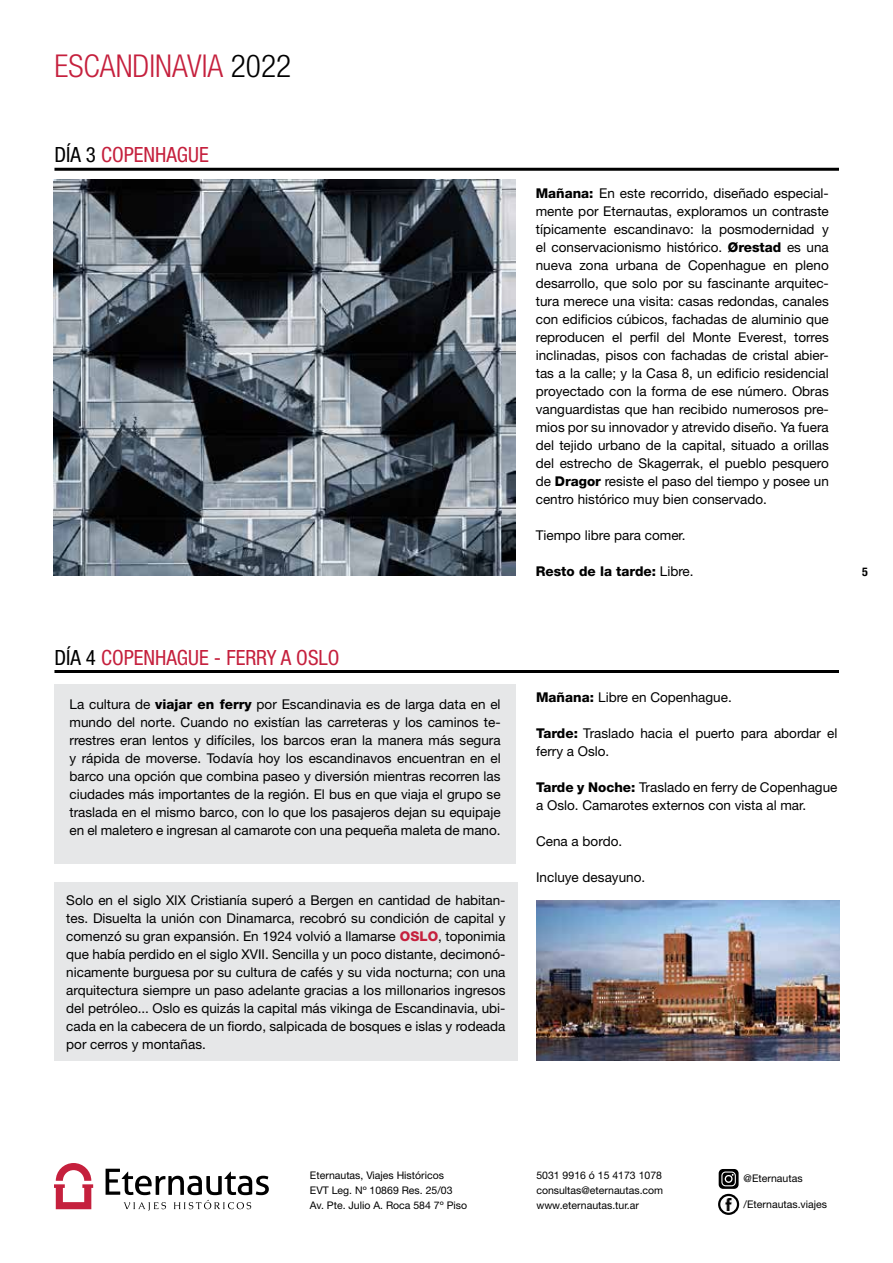
<style>
.page{position:relative;width:893px;height:1263px;background:#fff}
.page>*{position:absolute;margin:0;border:0;box-sizing:border-box;transform-origin:0 0}
.t1{font:300 condensed 31.5px "Helvetica Neue LT Std";color:#c5203d}
.t2{font:condensed 21px "Helvetica Neue";color:#c5203d}
.t3{font:13.5px/18px "Helvetica Neue";color:#000;text-align:justify}
.t4{font:800 13.5px "Helvetica Neue";color:#000}
.t5{font:700 condensed 12px "Helvetica Neue";color:#000}
.t6{font:10.5px/15px "Helvetica Neue";color:#000}
.s1{color:#000}
.s2{font-weight:800}
.s3{font-weight:800;color:#c5203d}
.s4{font-weight:400}
</style>
<div class="page">
<svg style="left:54px;top:1163px;width:39px;height:46px"></svg>
<svg style="left:106px;top:1169px;width:163px;height:42px"></svg>
<svg style="left:723px;top:1198px;width:12px;height:12px"></svg>
<div style="left:718px;top:1194px;width:21px;height:21px;border:2px solid #000;border-radius:50%"></div>
<svg style="left:719px;top:1169px;width:20px;height:20px"></svg>
<hr style="left:54px;top:168px;width:785px;height:3px;background:#000">
<hr style="left:54px;top:670px;width:785px;height:3px;background:#000">
<img style="left:53px;top:180px;width:463px;height:395px">
<div style="left:55px;top:684px;width:461px;height:180px;background:#e6e7e8"></div>
<img style="left:536px;top:901px;width:304px;height:160px">
<div style="left:54px;top:882px;width:463px;height:179px;background:#e6e7e8"></div>
<h1 class="t1" style="left:54px;top:47px;width:238px">ESCANDINAVIA <span class="s1">2022</span></h1>
<h2 class="t2" style="left:54px;top:142px;width:156px"><span class="s1">DÍA 3</span> COPENHAGUE</h2>
<h2 class="t2" style="left:54px;top:646px;width:286px"><span class="s1">DÍA 4</span> COPENHAGUE - FERRY A OSLO</h2>
<p class="t3" style="left:70px;top:695px;width:433px">La cultura de <span class="s2">viajar en ferry</span> por Escandinavia es de larga data en el mundo del norte. Cuando no existían las carreteras y los caminos te&shy;rrestres eran lentos y difíciles, los barcos eran la manera más segura y rápida de moverse. Todavía hoy los escandinavos encuentran en el barco una opción que combina paseo y diversión mientras recorren las ciudades más importantes de la región. El bus en que viaja el grupo se traslada en el mismo barco, con lo que los pasajeros dejan su equipaje en el maletero e ingresan al camarote con una pequeña maleta de mano.</p>
<p class="t3" style="left:66px;top:891px;width:441px">Solo en el siglo XIX Cristianía superó a Bergen en cantidad de habitan&shy;tes. Disuelta la unión con Dinamarca, recobró su condición de capital y comenzó su gran expansión. En 1924 volvió a llamarse <span class="s3">OSLO</span>, toponimia que había perdido en el siglo XVII. Sencilla y un poco distante, decimonó&shy;nicamente burguesa por su cultura de cafés y su vida nocturna; con una arquitectura siempre un paso adelante gracias a los millonarios ingresos del petróleo... Oslo es quizás la capital más vikinga de Escandinavia, ubi&shy;cada en la cabecera de un fiordo, salpicada de bosques e islas y rodeada por cerros y montañas.</p>
<p class="t3" style="left:536px;top:184px;width:295px"><span class="s2">Mañana:</span> En este recorrido, diseñado especial&shy;mente por Eternautas, exploramos un contraste típicamente escandinavo: la posmodernidad y el conservacionismo histórico. <span class="s2">Ørestad</span> es una nueva zona urbana de Copenhague en pleno desarrollo, que solo por su fascinante arquitec&shy;tura merece una visita: casas redondas, canales con edificios cúbicos, fachadas de aluminio que reproducen el perfil del Monte Everest, torres inclinadas, pisos con fachadas de cristal abier&shy;tas a la calle; y la Casa 8, un edificio residencial proyectado con la forma de ese número. Obras vanguardistas que han recibido numerosos pre&shy;mios por su innovador y atrevido diseño. Ya fuera del tejido urbano de la capital, situado a orillas del estrecho de Skagerrak, el pueblo pesquero de <span class="s2">Dragor</span> resiste el paso del tiempo y posee un centro histórico muy bien conservado.</p>
<p class="t3" style="left:536px;top:526px;width:151px">Tiempo libre para comer.</p>
<p class="t4" style="left:536px;top:563px;width:159px">Resto de la tarde: <span class="s4">Libre.</span></p>
<p class="t5" style="left:862px;top:564px;width:7px">5</p>
<p class="t3" style="left:536px;top:688px;width:197px"><span class="s2">Mañana:</span> Libre en Copenhague.</p>
<p class="t3" style="left:536px;top:724px;width:303px"><span class="s2">Tarde:</span> Traslado hacia el puerto para abordar el ferry a Oslo.</p>
<p class="t3" style="left:536px;top:778px;width:303px"><span class="s2">Tarde y Noche:</span> Traslado en ferry de Copenhague a Oslo. Camarotes externos con vista al mar.</p>
<p class="t3" style="left:536px;top:832px;width:88px">Cena a bordo.</p>
<p class="t3" style="left:536px;top:868px;width:111px">Incluye desayuno.</p>
<p class="t6" style="left:310px;top:1168px;width:159px">Eternautas, Viajes Históricos<br>EVT Leg. Nº 10869 Res. 25/03<br>Av. Pte. Julio A. Roca 584 7º Piso</p>
<p class="t6" style="left:536px;top:1168px;width:128px;text-align:justify">5031 9916 ó 15 4173 1078 consultas@eternautas.com www.eternautas.tur.ar</p>
<p class="t6" style="left:744px;top:1171px;width:60px">@Eternautas</p>
<p class="t6" style="left:744px;top:1196px;width:85px">/Eternautas.viajes</p>
</div>
